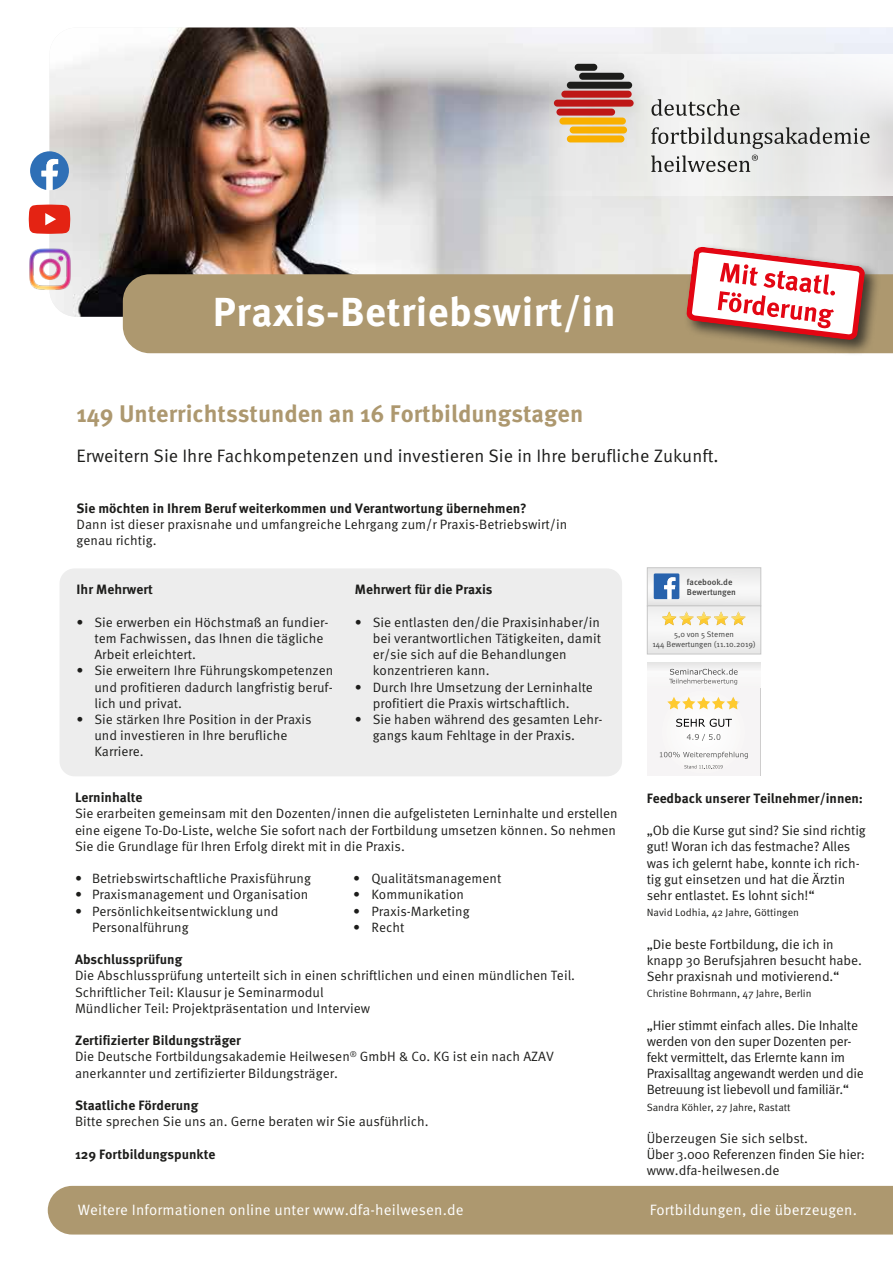
<style>
.page{position:relative;width:893px;height:1263px;background:#fff}
.page>*{position:absolute;margin:0;border:0;box-sizing:border-box;transform-origin:0 0}
.t1{font:700 40.5px "Meta OT";letter-spacing:.01em;color:#fff}
.t2{font:700 24px "Meta OT";color:#ad986f}
.t3{font:18px "Meta OT Norm";color:#1d1d1b}
.t4{font:15px "Meta OT Norm";letter-spacing:.01em;color:#fff}
.t5{font:13.5px/16.2px "Meta OT Norm";color:#1d1d1b}
.t6{font:700 13.5px "Meta OT";color:#1d1d1b}
.t7{font:13.5px/16.2px "Meta OT Norm";letter-spacing:-.02em;color:#1d1d1b}
.t8{font:10.5px "Meta OT Norm";color:#1d1d1b}
.t9{font:500 8.55px/10.8px "Meta OT";color:#3f3f3e}
.t10{font:8.1px/10.4px "Meta OT Norm";color:#3f3f3e;text-align:center}
</style>
<div class="page">
<div style="left:60px;top:568px;width:562px;height:208px;background:#ededed;border-radius:15px"></div>
<img style="left:49px;top:28px;width:844px;height:289px">
<div style="left:123px;top:274px;width:770px;height:79px;background:#ad986f"></div>
<div style="left:48px;top:1186px;width:845px;height:48px;background:#ad986f"></div>
<div style="left:683px;top:244px;width:198px;height:112px;background:#1d1d1b;opacity:.75"></div>
<svg style="left:686px;top:246px;width:180px;height:95px"></svg>
<svg style="left:30px;top:151px;width:39px;height:39px"></svg>
<svg style="left:29px;top:205px;width:41px;height:29px"></svg>
<img style="left:29px;top:248px;width:41px;height:42px">
<div style="left:647px;top:567px;width:114px;height:39px;border:1px solid #c6c6c6"></div>
<svg style="left:647px;top:568px;width:114px;height:86px"></svg>
<div style="left:647px;top:662px;width:114px;height:114px;background:#f6f4f5"></div>
<svg style="left:667px;top:697px;width:72px;height:12px"></svg>
<div style="left:647px;top:662px;width:113px;height:25px;background:linear-gradient(to right,#f0efef,#f0efef)"></div>
<svg style="left:669px;top:669px;width:68px;height:16px"></svg>
<svg style="left:676px;top:719px;width:56px;height:8px"></svg>
<svg style="left:687px;top:734px;width:33px;height:7px"></svg>
<svg style="left:660px;top:752px;width:74px;height:5px"></svg>
<svg style="left:684px;top:765px;width:39px;height:4px"></svg>
<svg style="left:502px;top:54px;width:391px;height:142px;fill:#eaeae9"></svg>
<svg style="left:651px;top:99px;width:88px;height:17px"></svg>
<svg style="left:651px;top:127px;width:219px;height:22px"></svg>
<svg style="left:651px;top:155px;width:107px;height:17px"></svg>
<div style="left:575px;top:64px;width:22px;height:7px;background:#1d1d1b;border-radius:3px"></div>
<div style="left:579px;top:73px;width:45px;height:7px;background:#1d1d1b;border-radius:3px"></div>
<div style="left:567px;top:82px;width:65px;height:7px;background:#1d1d1b;border-radius:3px"></div>
<div style="left:561px;top:91px;width:71px;height:7px;background:#be1716;border-radius:3px"></div>
<div style="left:554px;top:100px;width:80px;height:7px;background:#be1716;border-radius:3px"></div>
<div style="left:556px;top:109px;width:59px;height:7px;background:#be1716;border-radius:3px"></div>
<div style="left:559px;top:118px;width:67px;height:7px;background:#f9b000;border-radius:3px"></div>
<div style="left:570px;top:126px;width:57px;height:7px;background:#f9b000;border-radius:3px"></div>
<div style="left:567px;top:135px;width:57px;height:7px;background:#f9b000;border-radius:3px"></div>
<h1 class="t1" style="left:213px;top:286px;width:405px">Praxis-Betriebswirt/in</h1>
<h2 class="t2" style="left:77px;top:399px;width:508px">149 Unterrichtsstunden an 16 Fortbildungstagen</h2>
<h3 class="t3" style="left:77px;top:445px;width:644px">Erweitern Sie Ihre Fachkompetenzen und investieren Sie in Ihre berufliche Zukunft.</h3>
<p class="t6" style="left:77px;top:500px;width:452px">Sie möchten in Ihrem Beruf weiterkommen und Verantwortung übernehmen?</p>
<p class="t5" style="left:77px;top:516px;width:492px">Dann ist dieser praxisnahe und umfangreiche Lehrgang zum/r Praxis-Betriebswirt/in genau richtig.</p>
<p class="t6" style="left:77px;top:581px;width:78px">Ihr Mehrwert</p>
<p class="t5" style="left:94px;top:614px;width:236px;text-indent:-18px">• Sie erwerben ein Höchstmaß an fundier&shy;tem Fachwissen, das Ihnen die tägliche<br>Arbeit erleichtert.</p>
<p class="t5" style="left:94px;top:663px;width:240px;text-align:justify;text-indent:-18px">• Sie erweitern Ihre Führungskompetenzen und profitieren dadurch langfristig beruf&shy;lich und privat.</p>
<p class="t5" style="left:94px;top:711px;width:219px;text-indent:-18px">• Sie stärken Ihre Position in der Praxis und investieren in Ihre berufliche<br>Karriere.</p>
<p class="t6" style="left:355px;top:581px;width:139px">Mehrwert für die Praxis</p>
<p class="t5" style="left:373px;top:614px;width:230px;text-indent:-18px">• Sie entlasten den/die Praxisinhaber/in bei verantwortlichen Tätigkeiten, damit er/sie sich auf die Behandlungen konzentrieren kann.</p>
<p class="t5" style="left:355px;top:679px;width:240px;text-align:center">• Durch Ihre Umsetzung der Lerninhalte profitiert die Praxis wirtschaftlich.</p>
<p class="t5" style="left:373px;top:711px;width:231px;text-indent:-18px">• Sie haben während des gesamten Lehr&shy;gangs kaum Fehltage in der Praxis.</p>
<p class="t6" style="left:75px;top:789px;width:69px">Lerninhalte</p>
<p class="t5" style="left:75px;top:806px;width:544px;text-align:justify">Sie erarbeiten gemeinsam mit den Dozenten/innen die aufgelisteten Lerninhalte und erstellen eine eigene To-Do-Liste, welche Sie sofort nach der Fortbildung umsetzen können. So nehmen Sie die Grundlage für Ihren Erfolg direkt mit in die Praxis.</p>
<p class="t5" style="left:75px;top:871px;width:238px">• Betriebswirtschaftliche Praxisführung</p>
<p class="t5" style="left:353px;top:871px;width:150px">• Qualitätsmanagement</p>
<p class="t5" style="left:75px;top:887px;width:235px">• Praxismanagement und Organisation</p>
<p class="t5" style="left:353px;top:887px;width:112px">• Kommunikation</p>
<p class="t5" style="left:75px;top:903px;width:205px">• Persönlichkeitsentwicklung und</p>
<p class="t5" style="left:353px;top:903px;width:118px">• Praxis-Marketing</p>
<p class="t5" style="left:92px;top:919px;width:98px">Personalführung</p>
<p class="t5" style="left:353px;top:919px;width:53px">• Recht</p>
<p class="t6" style="left:75px;top:951px;width:109px">Abschlussprüfung</p>
<p class="t5" style="left:75px;top:968px;width:502px">Die Abschlussprüfung unterteilt sich in einen schriftlichen und einen mündlichen Teil.<br>Schriftlicher Teil: Klausur je Seminarmodul<br>Mündlicher Teil: Projektpräsentation und Interview</p>
<p class="t6" style="left:75px;top:1032px;width:167px">Zertifizierter Bildungsträger</p>
<p class="t5" style="left:75px;top:1049px;width:480px">Die Deutsche Fortbildungsakademie Heilwesen<sup>®</sup> GmbH &amp; Co. KG ist ein nach AZAV anerkannter und zertifizierter Bildungsträger.</p>
<p class="t6" style="left:75px;top:1097px;width:125px">Staatliche Förderung</p>
<p class="t5" style="left:75px;top:1114px;width:355px">Bitte sprechen Sie uns an. Gerne beraten wir Sie ausführlich.</p>
<p class="t6" style="left:75px;top:1145px;width:142px">129 Fortbildungspunkte</p>
<p class="t9" style="left:687px;top:576px;width:51px">facebook.de<br>Bewertungen</p>
<p class="t10" style="left:652px;top:629px;width:105px">5,0 von 5 Sternen<br>144 Bewertungen (11.10.2019)</p>
<p class="t6" style="left:647px;top:789px;width:218px">Feedback unserer Teilnehmer/innen:</p>
<p class="t5" style="left:647px;top:822px;width:221px">„Ob die Kurse gut sind? Sie sind richtig gut! Woran ich das festmache? Alles was ich gelernt habe, konnte ich rich&shy;tig gut einsetzen und hat die Ärztin sehr entlastet. Es lohnt sich!“</p>
<p class="t8" style="left:647px;top:906px;width:154px">Navid Lodhia, 42 Jahre, Göttingen</p>
<p class="t5" style="left:647px;top:936px;width:217px">„Die beste Fortbildung, die ich in knapp 30 Berufsjahren besucht habe.<br>Sehr praxisnah und motivierend.“</p>
<p class="t8" style="left:647px;top:987px;width:166px">Christine Bohrmann, 47 Jahre, Berlin</p>
<p class="t7" style="left:647px;top:1017px;width:219px">„Hier stimmt einfach alles. Die Inhalte werden von den super Dozenten per&shy;fekt vermittelt, das Erlernte kann im Praxisalltag angewandt werden und die Betreuung ist liebevoll und familiär.“</p>
<p class="t8" style="left:647px;top:1100px;width:145px">Sandra Köhler, 27 Jahre, Rastatt</p>
<p class="t5" style="left:647px;top:1130px;width:220px">Überzeugen Sie sich selbst.<br>Über 3.000 Referenzen finden Sie hier: www.dfa-heilwesen.de</p>
<p class="t4" style="left:78px;top:1200px;width:387px">Weitere Informationen online unter www.dfa-heilwesen.de</p>
<p class="t4" style="left:650px;top:1200px;width:209px">Fortbildungen, die überzeugen.</p>
</div>
